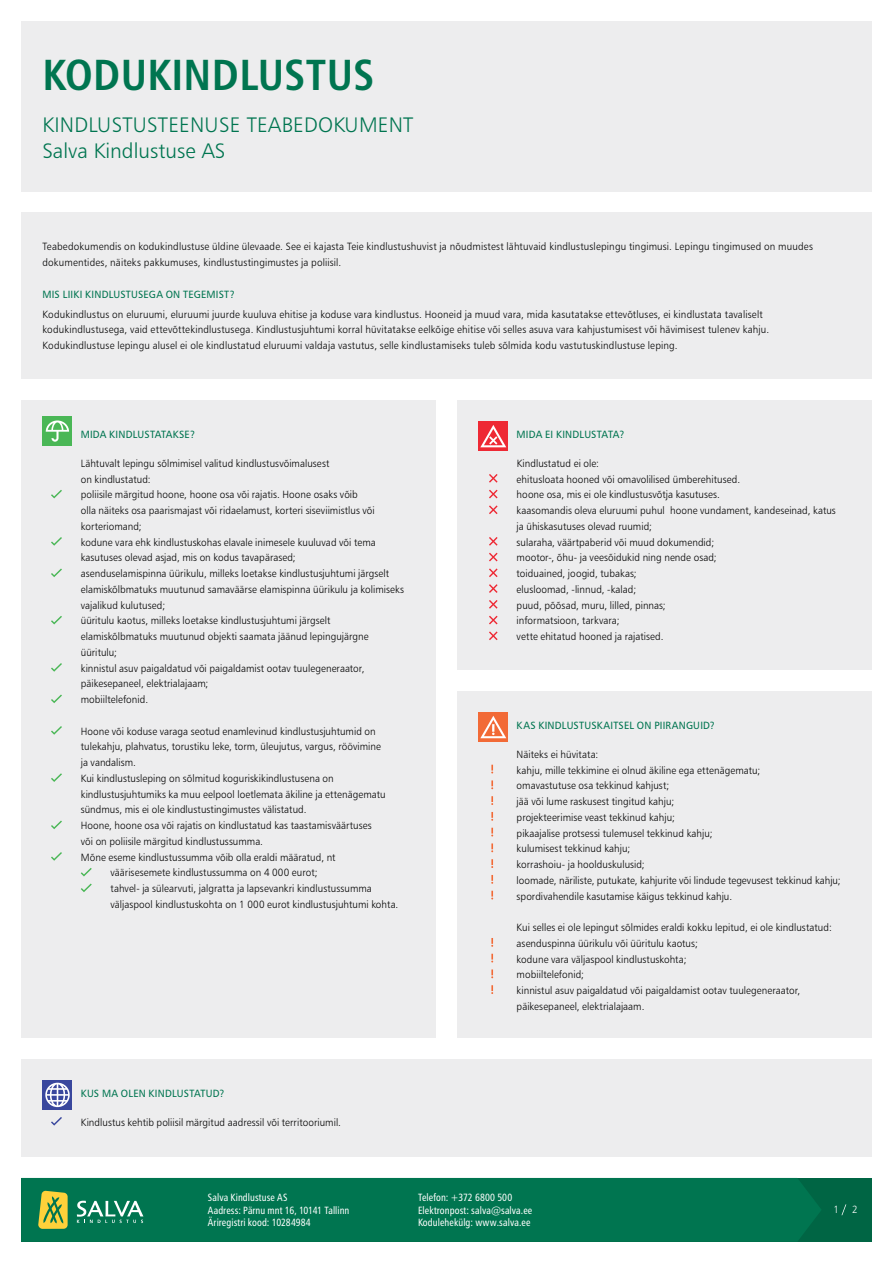
<style>
.page{position:relative;width:893px;height:1263px;background:#fff}
.page>*{position:absolute;margin:0;border:0;box-sizing:border-box;transform-origin:0 0}
.t1{font:43.5px "Humanist 777 BT Bold Condensed B";letter-spacing:.01em;color:#007550}
.t2{font:21px "Humanist 777 BT Light B";letter-spacing:.01em;color:#007550}
.Tekst{font:10.5px/15.8px "Humanist 777 BT Light B";letter-spacing:.005em;color:#000;scale:.95 1}
.Tekst-2{font:10.5px "Humanist 777 BT Roman Condensed B";letter-spacing:.01em;color:#fff;scale:.95 1}
.Alapealkiri_4{font:10.5px "Humanist 777 BT Roman B";letter-spacing:.02em;color:#007550;scale:.95 1}
.Tekst-3{font:10.5px "Humanist 777 BT Light B";color:#fff;scale:.95 1}
</style>
<div class="page">
<div style="left:21px;top:1178px;width:851px;height:64px;background:#006544"></div>
<div style="left:21px;top:1178px;width:800px;height:64px;background:#007550"></div>
<svg style="left:38px;top:1191px;width:30px;height:38px"></svg>
<svg style="left:77px;top:1201px;width:66px;height:22px"></svg>
<svg style="left:841px;top:1204px;width:5px;height:11px"></svg>
<div style="left:21px;top:400px;width:415px;height:637px;background:#ededee"></div>
<svg style="left:51px;top:490px;width:11px;height:8px"></svg>
<svg style="left:51px;top:537px;width:11px;height:9px"></svg>
<svg style="left:51px;top:569px;width:11px;height:8px"></svg>
<svg style="left:51px;top:616px;width:11px;height:8px"></svg>
<svg style="left:51px;top:663px;width:11px;height:9px"></svg>
<svg style="left:51px;top:695px;width:11px;height:8px"></svg>
<svg style="left:51px;top:726px;width:11px;height:9px"></svg>
<svg style="left:51px;top:773px;width:11px;height:9px"></svg>
<svg style="left:51px;top:821px;width:11px;height:8px"></svg>
<svg style="left:51px;top:852px;width:11px;height:9px"></svg>
<svg style="left:81px;top:868px;width:11px;height:8px"></svg>
<svg style="left:81px;top:884px;width:11px;height:8px"></svg>
<div style="left:43px;top:416px;width:29px;height:30px;background:#4ab756"></div>
<svg style="left:46px;top:420px;width:23px;height:22px"></svg>
<div style="left:457px;top:400px;width:415px;height:270px;background:#ededee"></div>
<svg style="left:489px;top:474px;width:9px;height:9px"></svg>
<svg style="left:489px;top:490px;width:9px;height:8px"></svg>
<svg style="left:489px;top:505px;width:9px;height:9px"></svg>
<svg style="left:489px;top:537px;width:9px;height:9px"></svg>
<svg style="left:489px;top:553px;width:9px;height:8px"></svg>
<svg style="left:489px;top:568px;width:9px;height:9px"></svg>
<svg style="left:489px;top:584px;width:9px;height:9px"></svg>
<svg style="left:489px;top:600px;width:9px;height:9px"></svg>
<svg style="left:489px;top:616px;width:9px;height:8px"></svg>
<svg style="left:489px;top:631px;width:9px;height:9px"></svg>
<div style="left:478px;top:421px;width:30px;height:30px;background:#ee2934"></div>
<svg style="left:480px;top:425px;width:26px;height:22px"></svg>
<div style="left:21px;top:213px;width:851px;height:166px;background:#ededee"></div>
<div style="left:21px;top:1059px;width:851px;height:98px;background:#ededee"></div>
<svg style="left:51px;top:1117px;width:11px;height:8px"></svg>
<div style="left:43px;top:1080px;width:29px;height:30px;background:#39479d"></div>
<svg style="left:45px;top:1083px;width:25px;height:24px"></svg>
<div style="left:21px;top:21px;width:851px;height:170px;background:#ededee"></div>
<div style="left:457px;top:691px;width:415px;height:346px;background:#ededee"></div>
<svg style="left:491px;top:765px;width:2px;height:8px"></svg>
<svg style="left:491px;top:780px;width:2px;height:9px"></svg>
<svg style="left:491px;top:796px;width:2px;height:9px"></svg>
<svg style="left:491px;top:812px;width:2px;height:9px"></svg>
<svg style="left:491px;top:828px;width:2px;height:8px"></svg>
<svg style="left:491px;top:843px;width:2px;height:9px"></svg>
<svg style="left:491px;top:859px;width:2px;height:9px"></svg>
<svg style="left:491px;top:875px;width:2px;height:9px"></svg>
<svg style="left:491px;top:891px;width:2px;height:8px"></svg>
<svg style="left:491px;top:938px;width:2px;height:9px"></svg>
<svg style="left:491px;top:954px;width:2px;height:8px"></svg>
<svg style="left:491px;top:969px;width:2px;height:9px"></svg>
<svg style="left:491px;top:985px;width:2px;height:9px"></svg>
<div style="left:478px;top:712px;width:30px;height:30px;background:#f26a36"></div>
<svg style="left:480px;top:716px;width:26px;height:22px"></svg>
<p class="t1" style="left:43px;top:47px;width:333px">KODUKINDLUSTUS</p>
<p class="t2" style="left:43px;top:112px;width:372px">KINDLUSTUSTEENUSE TEABEDOKUMENT</p>
<p class="t2" style="left:43px;top:138px;width:184px">Salva Kindlustuse AS</p>
<p class="Tekst" style="left:43px;top:239px;width:812px">Teabedokumendis on kodukindlustuse üldine ülevaade. See ei kajasta Teie kindlustushuvist ja nõudmistest lähtuvaid kindlustuslepingu tingimusi. Lepingu tingimused on muudes dokumentides, näiteks pakkumuses, kindlustustingimustes ja poliisil.</p>
<p class="Alapealkiri_4" style="left:43px;top:287px;width:204px">MIS LIIKI KINDLUSTUSEGA ON TEGEMIST?</p>
<p class="Tekst" style="left:43px;top:306px;width:766px">Kodukindlustus on eluruumi, eluruumi juurde kuuluva ehitise ja koduse vara kindlustus. Hooneid ja muud vara, mida kasutatakse ettevõtluses, ei kindlustata tavaliselt kodukindlustusega, vaid ettevõttekindlustusega. Kindlustusjuhtumi korral hüvitatakse eelkõige ehitise või selles asuva vara kahjustumisest või hävimisest tulenev kahju.<br>Kodukindlustuse lepingu alusel ei ole kindlustatud eluruumi valdaja vastutus, selle kindlustamiseks tuleb sõlmida kodu vastutuskindlustuse leping.</p>
<p class="Alapealkiri_4" style="left:81px;top:428px;width:122px">MIDA KINDLUSTATAKSE?</p>
<p class="Tekst" style="left:81px;top:455px;width:263px">Lähtuvalt lepingu sõlmimisel valitud kindlustusvõimalusest on kindlustatud:</p>
<p class="Tekst" style="left:81px;top:487px;width:311px">poliisile märgitud hoone, hoone osa või rajatis. Hoone osaks võib olla näiteks osa paarismajast või ridaelamust, korteri siseviimistlus või korteriomand;</p>
<p class="Tekst" style="left:81px;top:534px;width:312px">kodune vara ehk kindlustuskohas elavale inimesele kuuluvad või tema kasutuses olevad asjad, mis on kodus tavapärased;</p>
<p class="Tekst" style="left:81px;top:565px;width:342px">asenduselamispinna üürikulu, milleks loetakse kindlustusjuhtumi järgselt elamiskõlbmatuks muutunud samaväärse elamispinna üürikulu ja kolimiseks vajalikud kulutused;</p>
<p class="Tekst" style="left:81px;top:613px;width:305px">üüritulu kaotus, milleks loetakse kindlustusjuhtumi järgselt elamiskõlbmatuks muutunud objekti saamata jäänud lepingujärgne üüritulu;</p>
<p class="Tekst" style="left:81px;top:660px;width:300px">kinnistul asuv paigaldatud või paigaldamist ootav tuulegeneraator, päikesepaneel, elektrialajaam;</p>
<p class="Tekst" style="left:81px;top:691px;width:72px">mobiiltelefonid.</p>
<p class="Tekst" style="left:81px;top:723px;width:318px">Hoone või koduse varaga seotud enamlevinud kindlustusjuhtumid on tulekahju, plahvatus, torustiku leke, torm, üleujutus, vargus, röövimine ja vandalism.</p>
<p class="Tekst" style="left:81px;top:770px;width:323px">Kui kindlustusleping on sõlmitud koguriskikindlustusena on kindlustusjuhtumiks ka muu eelpool loetlemata äkiline ja ettenägematu sündmus, mis ei ole kindlustustingimustes välistatud.</p>
<p class="Tekst" style="left:81px;top:817px;width:308px">Hoone, hoone osa või rajatis on kindlustatud kas taastamisväärtuses või on poliisile märgitud kindlustussumma.</p>
<p class="Tekst" style="left:81px;top:849px;width:270px">Mõne eseme kindlustussumma võib olla eraldi määratud, nt</p>
<p class="Tekst" style="left:111px;top:865px;width:219px">väärisesemete kindlustussumma on 4 000 eurot;</p>
<p class="Tekst" style="left:111px;top:880px;width:304px">tahvel- ja sülearvuti, jalgratta ja lapsevankri kindlustussumma väljaspool kindlustuskohta on 1 000 eurot kindlustusjuhtumi kohta.</p>
<p class="Alapealkiri_4" style="left:517px;top:428px;width:115px">MIDA EI KINDLUSTATA?</p>
<p class="Tekst" style="left:517px;top:455px;width:88px">Kindlustatud ei ole:</p>
<p class="Tekst" style="left:517px;top:471px;width:237px">ehitusloata hooned või omavolilised ümberehitused.</p>
<p class="Tekst" style="left:517px;top:487px;width:216px">hoone osa, mis ei ole kindlustusvõtja kasutuses.</p>
<p class="Tekst" style="left:517px;top:502px;width:337px">kaasomandis oleva eluruumi puhul hoone vundament, kandeseinad, katus ja ühiskasutuses olevad ruumid;</p>
<p class="Tekst" style="left:517px;top:534px;width:209px">sularaha, väärtpaberid või muud dokumendid;</p>
<p class="Tekst" style="left:517px;top:550px;width:212px">mootor-, õhu- ja veesõidukid ning nende osad;</p>
<p class="Tekst" style="left:517px;top:565px;width:128px">toiduained, joogid, tubakas;</p>
<p class="Tekst" style="left:517px;top:581px;width:127px">elusloomad, -linnud, -kalad;</p>
<p class="Tekst" style="left:517px;top:597px;width:158px">puud, põõsad, muru, lilled, pinnas;</p>
<p class="Tekst" style="left:517px;top:613px;width:110px">informatsioon, tarkvara;</p>
<p class="Tekst" style="left:517px;top:628px;width:156px">vette ehitatud hooned ja rajatised.</p>
<p class="Alapealkiri_4" style="left:517px;top:719px;width:210px">KAS KINDLUSTUSKAITSEL ON PIIRANGUID?</p>
<p class="Tekst" style="left:517px;top:746px;width:87px">Näiteks ei hüvitata:</p>
<p class="Tekst" style="left:517px;top:762px;width:258px">kahju, mille tekkimine ei olnud äkiline ega ettenägematu;</p>
<p class="Tekst" style="left:517px;top:777px;width:162px">omavastutuse osa tekkinud kahjust;</p>
<p class="Tekst" style="left:517px;top:793px;width:167px">jää või lume raskusest tingitud kahju;</p>
<p class="Tekst" style="left:517px;top:809px;width:168px">projekteerimise veast tekkinud kahju;</p>
<p class="Tekst" style="left:517px;top:825px;width:208px">pikaajalise protsessi tulemusel tekkinud kahju;</p>
<p class="Tekst" style="left:517px;top:840px;width:121px">kulumisest tekkinud kahju;</p>
<p class="Tekst" style="left:517px;top:856px;width:136px">korrashoiu- ja hoolduskulusid;</p>
<p class="Tekst" style="left:517px;top:872px;width:343px">loomade, näriliste, putukate, kahjurite või lindude tegevusest tekkinud kahju;</p>
<p class="Tekst" style="left:517px;top:888px;width:228px">spordivahendile kasutamise käigus tekkinud kahju.</p>
<p class="Tekst" style="left:517px;top:919px;width:333px">Kui selles ei ole lepingut sõlmides eraldi kokku lepitud, ei ole kindlustatud:</p>
<p class="Tekst" style="left:517px;top:935px;width:192px">asenduspinna üürikulu või üüritulu kaotus;</p>
<p class="Tekst" style="left:517px;top:951px;width:180px">kodune vara väljaspool kindlustuskohta;</p>
<p class="Tekst" style="left:517px;top:966px;width:72px">mobiiltelefonid;</p>
<p class="Tekst" style="left:517px;top:982px;width:300px">kinnistul asuv paigaldatud või paigaldamist ootav tuulegeneraator, päikesepaneel, elektrialajaam.</p>
<p class="Alapealkiri_4" style="left:81px;top:1087px;width:153px">KUS MA OLEN KINDLUSTATUD?</p>
<p class="Tekst" style="left:81px;top:1114px;width:275px">Kindlustus kehtib poliisil märgitud aadressil või territooriumil.</p>
<p class="Tekst-2" style="left:208px;top:1191px;width:85px">Salva Kindlustuse AS</p>
<p class="Tekst-2" style="left:208px;top:1203px;width:150px">Aadress: Pärnu mnt 16, 10141 Tallinn</p>
<p class="Tekst-2" style="left:208px;top:1216px;width:110px">Äriregistri kood: 10284984</p>
<p class="Tekst-2" style="left:418px;top:1191px;width:101px">Telefon: +372 6800 500</p>
<p class="Tekst-2" style="left:418px;top:1203px;width:122px">Elektronpost: salva@salva.ee</p>
<p class="Tekst-2" style="left:418px;top:1216px;width:120px">Kodulehekülg: www.salva.ee</p>
<p class="Tekst-3" style="left:833px;top:1203px;width:7px">1</p>
<p class="Tekst-3" style="left:852px;top:1203px;width:7px">2</p>
</div>
